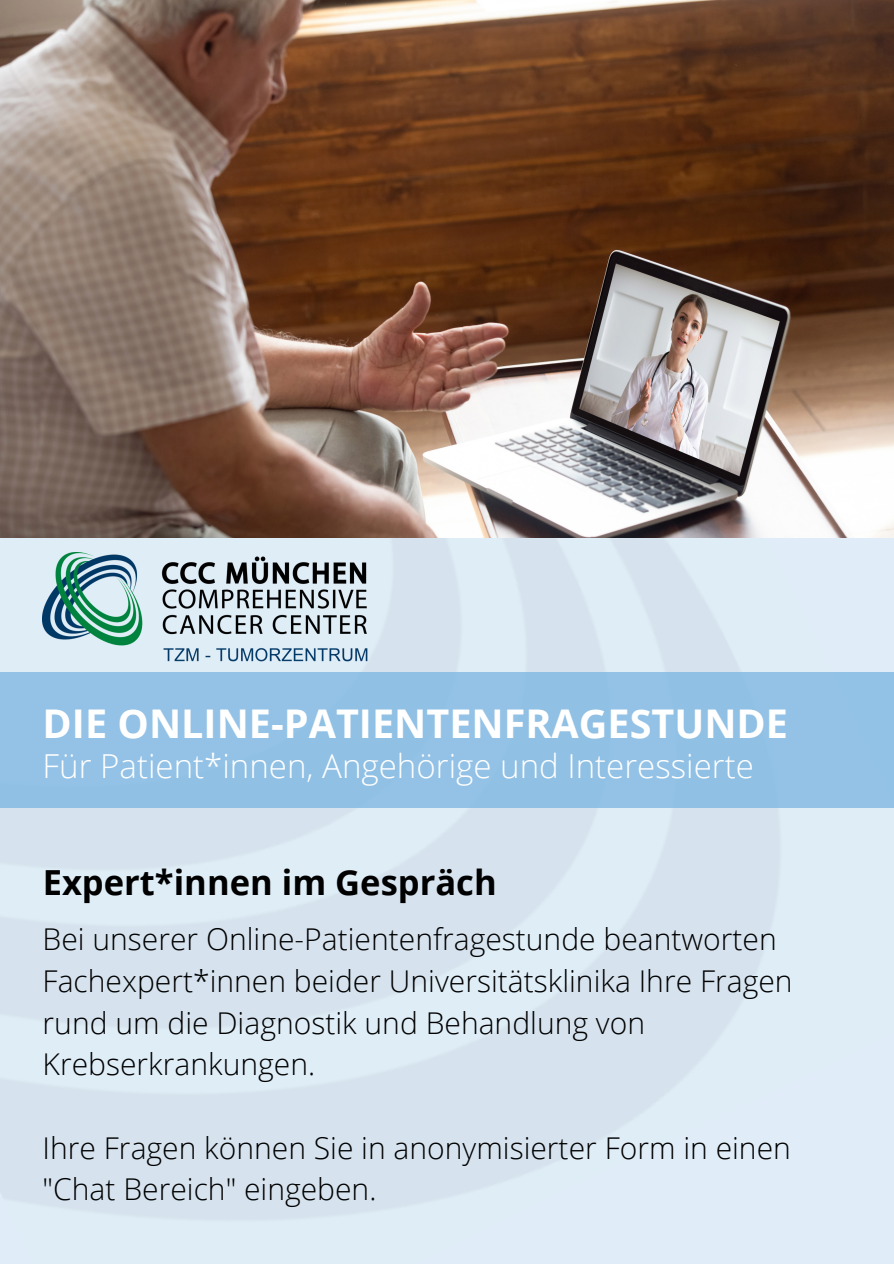
<style>
.page{position:relative;width:894px;height:1264px;background:#fff}
.page>*{position:absolute;margin:0;border:0;box-sizing:border-box;transform-origin:0 0}
.t1{font:700 39.6px "Open Sans";color:#fff}
.t2{font:700 34.5px "Open Sans";color:#000}
.t3{font:300 33px "Open Sans";color:#fff}
.t4{font:300 30px/41.7px "Open Sans";color:#000}
</style>
<div class="page">
<div style="left:0;top:0;width:893px;height:1263px;background:#dfedf7"></div>
<img style="left:0;top:0;width:893px;height:538px">
<img style="left:43px;top:552px;width:325px;height:110px">
<div style="left:0;top:672px;width:893px;height:135px;background:#93c2e6"></div>
<p class="t1" style="left:43px;top:696px;width:746px">DIE ONLINE-PATIENTENFRAGESTUNDE</p>
<p class="t3" style="left:43px;top:743px;width:712px">Für Patient*innen, Angehörige und Interessierte</p>
<p class="t2" style="left:43px;top:857px;width:455px">Expert*innen im Gespräch</p>
<p class="t4" style="left:43px;top:917px;width:751px">Bei unserer Online-Patientenfragestunde beantworten Fachexpert*innen beider Universitätsklinika Ihre Fragen rund um die Diagnostik und Behandlung von Krebserkrankungen.</p>
<p class="t4" style="left:43px;top:1126px;width:749px">Ihre Fragen können Sie in anonymisierter Form in einen "Chat Bereich" eingeben.</p>
</div>
